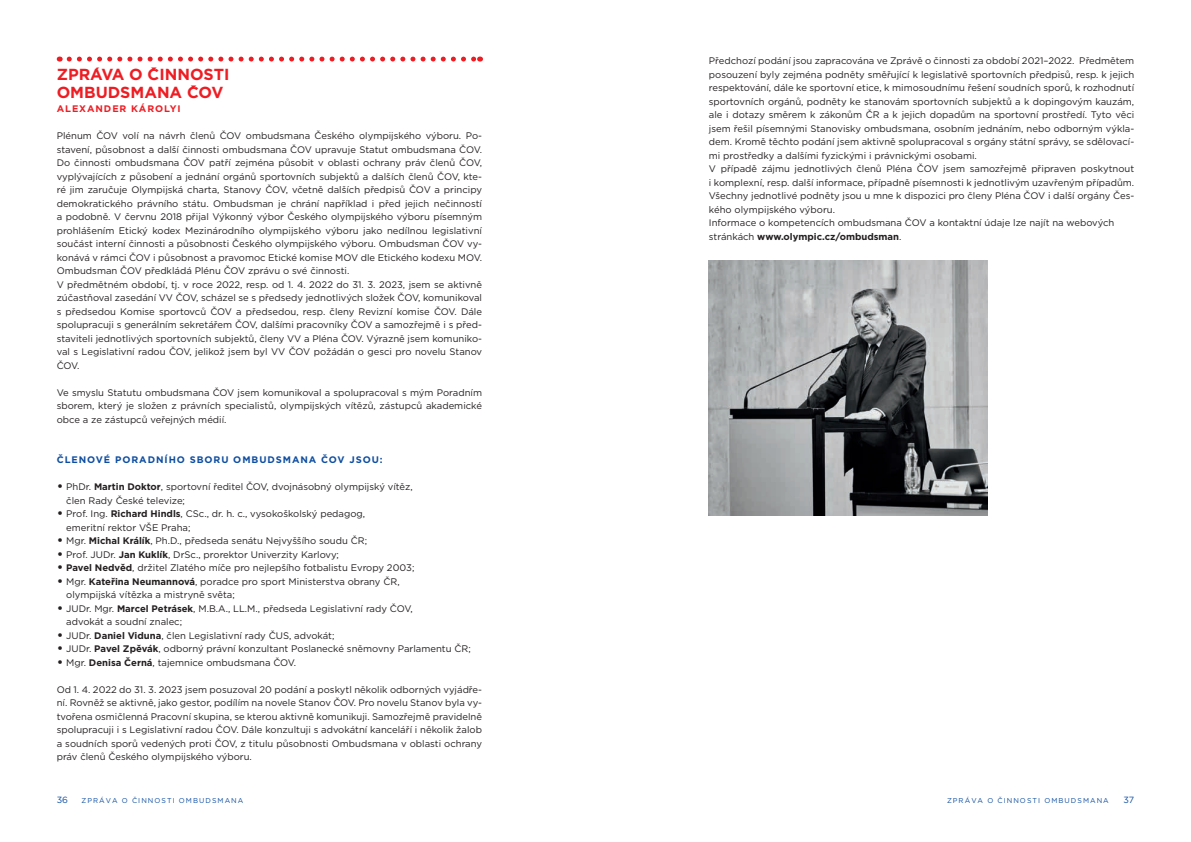
<style>
.page{position:relative;width:1191px;height:842px;background:#fff}
.page>*{position:absolute;margin:0;border:0;box-sizing:border-box;transform-origin:0 0}
._0_Hl_titulek{font:16px/18px "Gotham COV Headline CE";color:#ee1d23}
.t1{font:9.5px/13.5px "Gotham";color:#231f20;text-align:justify}
._3_Podtitulek{font:700 9.5px "Gotham";letter-spacing:.1em;color:#0d4da1}
.t2{font:700 9.5px "Gotham";letter-spacing:.1em;color:#ee1d23}
.t3{font:9px "Gotham";color:#0d4da1}
.t4{font:7px "Gotham";letter-spacing:.15em;color:#0d4da1}
.s1{font-size:14px}
.s2{font-weight:700}
</style>
<div class="page">
<svg style="left:69px;top:57px;width:411px;height:5px"></svg>
<img style="left:709px;top:261px;width:278px;height:254px">
<p class="_0_Hl_titulek" style="left:57px;top:65px;width:174px">ZPRÁVA O ČINNOSTI<br>OMBUDSMANA ČOV</p>
<p class="t2" style="left:57px;top:103px;width:126px">ALEXANDER KÁROLYI</p>
<p class="t1" style="left:57px;top:129px;width:427px">Plénum ČOV volí na návrh členů ČOV ombudsmana Českého olympijského výboru. Po&shy;stavení, působnost a další činnosti ombudsmana ČOV upravuje Statut ombudsmana ČOV.<br>Do činnosti ombudsmana ČOV patří zejména působit v oblasti ochrany práv členů ČOV, vyplývajících z působení a jednání orgánů sportovních subjektů a dalších členů ČOV, kte&shy;ré jim zaručuje Olympijská charta, Stanovy ČOV, včetně dalších předpisů ČOV a principy demokratického právního státu. Ombudsman je chrání například i před jejich nečinností a podobně. V červnu 2018 přijal Výkonný výbor Českého olympijského výboru písemným prohlášením Etický kodex Mezinárodního olympijského výboru jako nedílnou legislativní součást interní činnosti a působnosti Českého olympijského výboru. Ombudsman ČOV vy&shy;konává v rámci ČOV i působnost a pravomoc Etické komise MOV dle Etického kodexu MOV.<br>Ombudsman ČOV předkládá Plénu ČOV zprávu o své činnosti.</p>
<p class="t1" style="left:57px;top:278px;width:427px">V předmětném období, tj. v roce 2022, resp. od 1. 4. 2022 do 31. 3. 2023, jsem se aktivně zúčastňoval zasedání VV ČOV, scházel se s předsedy jednotlivých složek ČOV, komunikoval s předsedou Komise sportovců ČOV a předsedou, resp. členy Revizní komise ČOV. Dále spolupracuji s generálním sekretářem ČOV, dalšími pracovníky ČOV a samozřejmě i s před&shy;staviteli jednotlivých sportovních subjektů, členy VV a Pléna ČOV. Výrazně jsem komuniko&shy;val s Legislativní radou ČOV, jelikož jsem byl VV ČOV požádán o gesci pro novelu Stanov ČOV.</p>
<p class="t1" style="left:57px;top:386px;width:427px">Ve smyslu Statutu ombudsmana ČOV jsem komunikoval a spolupracoval s mým Poradním sborem, který je složen z právních specialistů, olympijských vítězů, zástupců akademické obce a ze zástupců veřejných médií.</p>
<p class="_3_Podtitulek" style="left:57px;top:454px;width:327px">ČLENOVÉ PORADNÍHO SBORU OMBUDSMANA ČOV JSOU:</p>
<p class="t1" style="left:66px;top:480px;width:348px;text-indent:-10px"><span class="s1">•</span> PhDr. <span class="s2">Martin Doktor</span>, sportovní ředitel ČOV, dvojnásobný olympijský vítěz, člen Rady České televize;</p>
<p class="t1" style="left:66px;top:507px;width:300px;text-indent:-10px"><span class="s1">•</span> Prof. Ing. <span class="s2">Richard Hindls</span>, CSc., dr. h. c., vysokoškolský pedagog, emeritní rektor VŠE Praha;</p>
<p class="t1" style="left:57px;top:534px;width:312px"><span class="s1">•</span> Mgr. <span class="s2">Michal Králík</span>, Ph.D., předseda senátu Nejvyššího soudu ČR;</p>
<p class="t1" style="left:57px;top:548px;width:284px"><span class="s1">•</span> Prof. JUDr. <span class="s2">Jan Kuklík</span>, DrSc., prorektor Univerzity Karlovy;</p>
<p class="t1" style="left:57px;top:561px;width:359px"><span class="s1">•</span> <span class="s2">Pavel Nedvěd</span>, držitel Zlatého míče pro nejlepšího fotbalistu Evropy 2003;</p>
<p class="t1" style="left:66px;top:575px;width:335px;text-indent:-10px"><span class="s1">•</span> Mgr. <span class="s2">Kateřina Neumannová</span>, poradce pro sport Ministerstva obrany ČR, olympijská vítězka a mistryně světa;</p>
<p class="t1" style="left:66px;top:602px;width:348px;text-indent:-10px"><span class="s1">•</span> JUDr. Mgr. <span class="s2">Marcel Petrásek</span>, M.B.A., LL.M., předseda Legislativní rady ČOV, advokát a soudní znalec;</p>
<p class="t1" style="left:57px;top:629px;width:279px"><span class="s1">•</span> JUDr. <span class="s2">Daniel Viduna</span>, člen Legislativní rady ČUS, advokát;</p>
<p class="t1" style="left:57px;top:642px;width:415px"><span class="s1">•</span> JUDr. <span class="s2">Pavel Zpěvák</span>, odborný právní konzultant Poslanecké sněmovny Parlamentu ČR;</p>
<p class="t1" style="left:57px;top:656px;width:241px"><span class="s1">•</span> Mgr. <span class="s2">Denisa Černá</span>, tajemnice ombudsmana ČOV.</p>
<p class="t1" style="left:57px;top:683px;width:427px">Od 1. 4. 2022 do 31. 3. 2023 jsem posuzoval 20 podání a poskytl několik odborných vyjádře&shy;ní. Rovněž se aktivně, jako gestor, podílím na novele Stanov ČOV. Pro novelu Stanov byla vy&shy;tvořena osmičlenná Pracovní skupina, se kterou aktivně komunikuji. Samozřejmě pravidelně spolupracuji i s Legislativní radou ČOV. Dále konzultuji s advokátní kanceláří i několik žalob a soudních sporů vedených proti ČOV, z titulu působnosti Ombudsmana v oblasti ochrany práv členů Českého olympijského výboru.</p>
<p class="t1" style="left:709px;top:54px;width:427px">Předchozí podání jsou zapracována ve Zprávě o činnosti za období 2021–2022. Předmětem posouzení byly zejména podněty směřující k legislativě sportovních předpisů, resp. k jejich respektování, dále ke sportovní etice, k mimosoudnímu řešení soudních sporů, k rozhodnutí sportovních orgánů, podněty ke stanovám sportovních subjektů a k dopingovým kauzám, ale i dotazy směrem k zákonům ČR a k jejich dopadům na sportovní prostředí. Tyto věci jsem řešil písemnými Stanovisky ombudsmana, osobním jednáním, nebo odborným výkla&shy;dem. Kromě těchto podání jsem aktivně spolupracoval s orgány státní správy, se sdělovací&shy;mi prostředky a dalšími fyzickými i právnickými osobami.</p>
<p class="t1" style="left:709px;top:162px;width:427px">V případě zájmu jednotlivých členů Pléna ČOV jsem samozřejmě připraven poskytnout i komplexní, resp. další informace, případně písemnosti k jednotlivým uzavřeným případům.<br>Všechny jednotlivé podněty jsou u mne k dispozici pro členy Pléna ČOV i další orgány Čes&shy;kého olympijského výboru.</p>
<p class="t1" style="left:709px;top:216px;width:407px">Informace o kompetencích ombudsmana ČOV a kontaktní údaje lze najít na webových stránkách <span class="s2">www.olympic.cz/ombudsman</span>.</p>
<p class="t3" style="left:57px;top:794px;width:13px">36</p>
<p class="t4" style="left:82px;top:796px;width:163px">ZPRÁVA O ČINNOSTI OMBUDSMANA</p>
<p class="t4" style="left:947px;top:796px;width:163px">ZPRÁVA O ČINNOSTI OMBUDSMANA</p>
<p class="t3" style="left:1123px;top:794px;width:12px">37</p>
</div>
